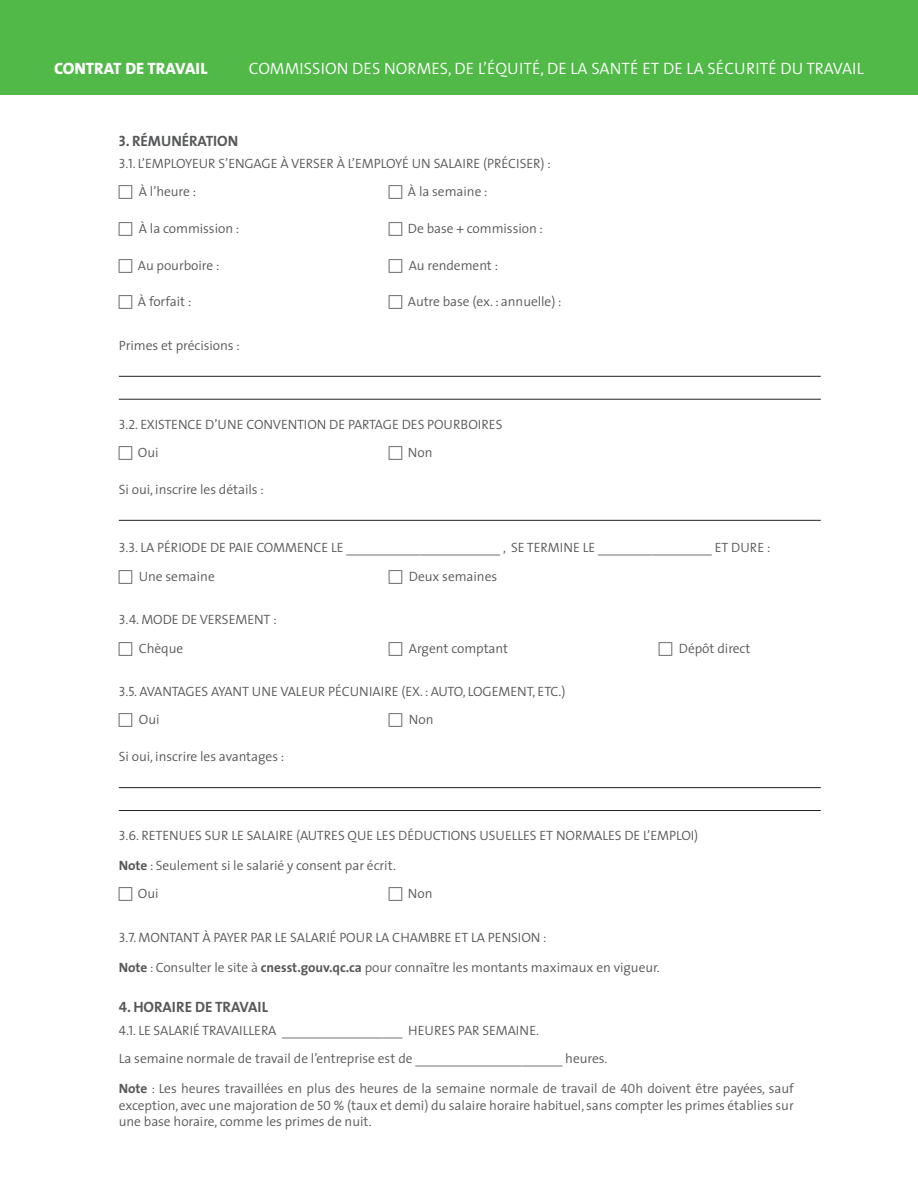
<style>
.page{position:relative;width:918px;height:1188px;background:#fff}
.page>*{position:absolute;margin:0;border:0;box-sizing:border-box;transform-origin:0 0}
._1-Exergue_ital{font:300 16.5px "The Sans";letter-spacing:.005em;color:#fff}
._1-Exergue_ital-2{font:800 16.5px "The Sans";letter-spacing:-.005em;color:#fff}
.Titre_CAP_contrat{font:15px "The Sans Bold Caps";letter-spacing:-.005em;color:#57585a}
.S-Titre_contrat{font:13.5px "The Sans Semi Light Caps";letter-spacing:-.005em;color:#57585a}
.notes_b{font:300 13.5px/16.5px "The Sans";letter-spacing:-.005em;color:#57585a;text-align:justify}
.enumeration_tab{font:300 13.5px "The Sans";letter-spacing:-.005em;color:#57585a}
.texte_contrat{font:300 13.5px "The Sans";letter-spacing:-.005em;color:#57585a}
.s1{font-weight:700}
.s2{font-family:"The Sans Semi Light Caps";font-weight:400}
</style>
<div class="page">
<div style="left:0;top:0;width:918px;height:94px;background:#51b948"></div>
<hr style="left:119px;top:376px;width:702px;height:1px;background:#231f20">
<hr style="left:119px;top:399px;width:702px;height:1px;background:#231f20">
<hr style="left:119px;top:520px;width:702px;height:1px;background:#231f20">
<hr style="left:119px;top:787px;width:702px;height:1px;background:#231f20">
<hr style="left:119px;top:810px;width:702px;height:1px;background:#231f20">
<p class="_1-Exergue_ital-2" style="left:54px;top:55px;width:155px">CONTRAT DE TRAVAIL</p>
<p class="_1-Exergue_ital" style="left:249px;top:55px;width:617px">COMMISSION DES NORMES, DE L’ÉQUITÉ, DE LA SANTÉ ET DE LA SÉCURITÉ DU TRAVAIL</p>
<p class="Titre_CAP_contrat" style="left:119px;top:128px;width:121px">3. RÉMUNÉRATION</p>
<p class="S-Titre_contrat" style="left:119px;top:152px;width:434px">3.1. L’EMPLOYEUR S’ENGAGE À VERSER À L’EMPLOYÉ UN SALAIRE (PRÉCISER) :</p>
<p class="enumeration_tab" style="left:139px;top:180px;width:59px">À l’heure :</p>
<p class="enumeration_tab" style="left:408px;top:180px;width:81px">À la semaine :</p>
<p class="enumeration_tab" style="left:139px;top:217px;width:102px">À la commission :</p>
<p class="enumeration_tab" style="left:408px;top:217px;width:137px">De base + commission :</p>
<p class="enumeration_tab" style="left:138px;top:254px;width:83px">Au pourboire :</p>
<p class="enumeration_tab" style="left:409px;top:254px;width:91px">Au rendement :</p>
<p class="enumeration_tab" style="left:138px;top:291px;width:55px">À forfait :</p>
<p class="enumeration_tab" style="left:408px;top:291px;width:155px">Autre base (ex. : annuelle) :</p>
<p class="texte_contrat" style="left:119px;top:334px;width:123px">Primes et précisions :</p>
<p class="S-Titre_contrat" style="left:119px;top:413px;width:385px">3.2. EXISTENCE D’UNE CONVENTION DE PARTAGE DES POURBOIRES</p>
<p class="enumeration_tab" style="left:138px;top:441px;width:22px">Oui</p>
<p class="enumeration_tab" style="left:408px;top:441px;width:26px">Non</p>
<p class="texte_contrat" style="left:119px;top:478px;width:147px">Si oui, inscrire les détails :</p>
<p class="S-Titre_contrat" style="left:119px;top:536px;width:653px">3.3. LA PÉRIODE DE PAIE COMMENCE LE _______________________ , SE TERMINE LE _________________ ET DURE :</p>
<p class="enumeration_tab" style="left:139px;top:565px;width:77px">Une semaine</p>
<p class="enumeration_tab" style="left:409px;top:565px;width:90px">Deux semaines</p>
<p class="S-Titre_contrat" style="left:119px;top:608px;width:159px">3.4. MODE DE VERSEMENT :</p>
<p class="enumeration_tab" style="left:139px;top:637px;width:46px">Chèque</p>
<p class="enumeration_tab" style="left:409px;top:637px;width:101px">Argent comptant</p>
<p class="enumeration_tab" style="left:679px;top:637px;width:73px">Dépôt direct</p>
<p class="S-Titre_contrat" style="left:119px;top:680px;width:448px">3.5. AVANTAGES AYANT UNE VALEUR PÉCUNIAIRE (EX. : AUTO, LOGEMENT, ETC.)</p>
<p class="enumeration_tab" style="left:139px;top:709px;width:22px">Oui</p>
<p class="enumeration_tab" style="left:409px;top:709px;width:26px">Non</p>
<p class="texte_contrat" style="left:119px;top:745px;width:167px">Si oui, inscrire les avantages :</p>
<p class="S-Titre_contrat" style="left:119px;top:824px;width:581px">3.6. RETENUES SUR LE SALAIRE (AUTRES QUE LES DÉDUCTIONS USUELLES ET NORMALES DE L’EMPLOI)</p>
<p class="notes_b" style="left:119px;top:857px;width:279px"><span class="s1">Note</span> : Seulement si le salarié y consent par écrit.</p>
<p class="enumeration_tab" style="left:138px;top:883px;width:22px">Oui</p>
<p class="enumeration_tab" style="left:408px;top:883px;width:26px">Non</p>
<p class="S-Titre_contrat" style="left:119px;top:926px;width:429px">3.7. MONTANT À PAYER PAR LE SALARIÉ POUR LA CHAMBRE ET LA PENSION :</p>
<p class="notes_b" style="left:119px;top:959px;width:543px"><span class="s1">Note</span> : Consulter le site à <span class="s1">cnesst.gouv.qc.ca</span> pour connaître les montants maximaux en vigueur.</p>
<p class="Titre_CAP_contrat" style="left:119px;top:994px;width:151px">4. HORAIRE DE TRAVAIL</p>
<p class="S-Titre_contrat" style="left:119px;top:1019px;width:422px">4.1. LE SALARIÉ TRAVAILLERA __________________ HEURES PAR SEMAINE.</p>
<p class="texte_contrat" style="left:119px;top:1048px;width:490px">La semaine normale de travail de l’entreprise est de ______________________ heures.</p>
<p class="notes_b" style="left:119px;top:1080px;width:677px"><span class="s1">Note</span> : Les heures travaillées en plus des heures de la semaine normale de travail de <span class="s2">40</span>h doivent être payées, sauf exception, avec une majoration de <span class="s2">50</span> % (taux et demi) du salaire horaire habituel, sans compter les primes établies sur une base horaire, comme les primes de nuit.</p>
</div>
